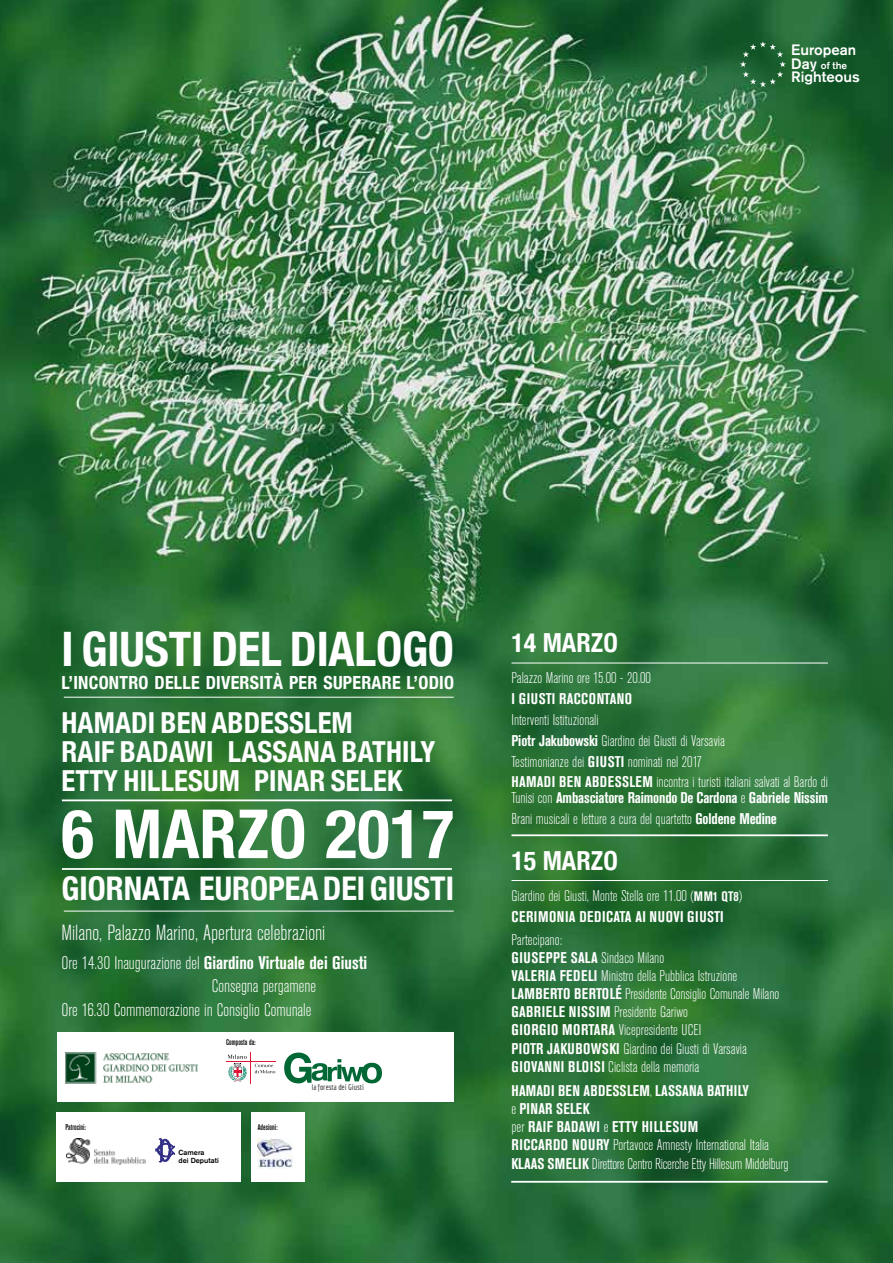
<style>
.page{position:relative;width:893px;height:1263px;background:#fff}
.page>*{position:absolute;margin:0;border:0;box-sizing:border-box;transform-origin:0 0}
.t1{font:700 condensed 67.95px "Helvetica Neue";color:#fff}
.t2{font:700 condensed 47.55px "Helvetica Neue";color:#fff}
.t3{font:700 condensed 32.55px "Helvetica Neue";color:#fff}
.t4{font:700 condensed 28.95px/29px "Helvetica Neue";letter-spacing:.005em;color:#fff}
.t5{font:700 condensed 26.25px "Helvetica Neue";color:#fff}
.t6{font:300 condensed 21.75px "Akzidenz Grotesk BE";color:#fff}
.t7{font:300 condensed 18.15px "Akzidenz Grotesk BE";color:#fff}
.t8{font:700 condensed 18.15px "Akzidenz Grotesk BE";color:#fff}
.t9{font:700 condensed 18.15px "Helvetica Neue";letter-spacing:.015em;color:#fff}
.t10{font:300 condensed 15.45px/18.1px "Akzidenz Grotesk BE";color:#fff}
.t11{font:700 condensed 15.45px/20.9px "Akzidenz Grotesk BE";letter-spacing:-.01em;color:#fff}
.t12{font:700 condensed 15.45px/24.5px "Akzidenz Grotesk BE";letter-spacing:.01em;color:#fff;text-align:center}
.t13{font:700 condensed 15.45px "Akzidenz Grotesk BE";letter-spacing:.03em;color:#fff}
.t14{font:500 15px/27.6px "Akzidenz Grotesk BE";color:#fff}
.t15{font:500 10.05px "Akzidenz Grotesk BE";color:#fff}
.t16{font:500 condensed 8.25px "Akzidenz Grotesk BE";color:#000}
.t17{font:700 8.1px "Economica";color:#555}
.t18{font:500 7.35px/7.4px "Akzidenz Grotesk BE";color:#000}
.s1{font-size:15px}
.s2{font-weight:300}
.s3{font-weight:700}
.s4{font-weight:700;font-size:13.65px}
</style>
<div class="page">
<img style="left:0;top:0;width:893px;height:1263px">
<svg style="left:740px;top:41px;width:46px;height:46px;background:#2a6b3e"></svg>
<hr style="left:511px;top:1181px;width:317px;height:2px;background:#fff">
<hr style="left:511px;top:663px;width:317px;height:1px;background:#fff">
<hr style="left:511px;top:880px;width:317px;height:1px;background:#fff">
<hr style="left:511px;top:834px;width:317px;height:2px;background:#fff">
<hr style="left:64px;top:697px;width:390px;height:1px;background:#fff">
<hr style="left:64px;top:911px;width:390px;height:1px;background:#fff">
<hr style="left:62px;top:799px;width:390px;height:2px;background:#fff">
<hr style="left:62px;top:868px;width:390px;height:2px;background:#fff">
<div style="left:251px;top:1112px;width:54px;height:70px;background:#fff"></div>
<div style="left:57px;top:1032px;width:396px;height:70px;background:#fff"></div>
<div style="left:57px;top:1112px;width:184px;height:70px;background:#fff"></div>
<img style="left:66px;top:1052px;width:132px;height:32px">
<svg style="left:284px;top:1052px;width:98px;height:31px"></svg>
<img style="left:258px;top:1139px;width:34px;height:30px">
<hr style="left:251px;top:1052px;width:1px;height:32px;background:#e31837">
<hr style="left:226px;top:1061px;width:50px;height:1px;background:#e31837">
<svg style="left:255px;top:1064px;width:20px;height:9px"></svg>
<svg style="left:228px;top:1055px;width:19px;height:27px"></svg>
<img style="left:66px;top:1138px;width:80px;height:26px">
<svg style="left:156px;top:1138px;width:19px;height:24px"></svg>
<p class="t14" style="left:791px;top:36px;width:70px">European<br>Righteous</p>
<p class="t15" style="left:791px;top:59px;width:57px"><span class="s1">Day</span> of the</p>
<h2 class="t2" style="left:62px;top:609px;width:41px">I GIUSTI</h2>
<h2 class="t2" style="left:211px;top:609px;width:191px">DEL DIALOGO</h2>
<p class="t9" style="left:62px;top:668px;width:394px">L’INCONTRO DELLE DIVERSITÀ PER SUPERARE L’ODIO</p>
<h3 class="t4" style="left:62px;top:706px;width:375px">HAMADI BEN ABDESSLEM<br>RAIF BADAWI LASSANA BATHILY<br>ETTY HILLESUM PINAR SELEK</h3>
<h1 class="t1" style="left:62px;top:777px;width:394px">6 MARZO 2017</h1>
<h3 class="t3" style="left:62px;top:861px;width:390px">GIORNATA EUROPEA DEI GIUSTI</h3>
<h3 class="t6" style="left:61px;top:920px;width:266px">Milano, Palazzo Marino, Apertura celebrazioni</h3>
<p class="t8" style="left:61px;top:952px;width:307px"><span class="s2">Ore 14.30 Inaugurazione del</span> GIARDINO VIRTUALE DEI GIUSTI</p>
<p class="t7" style="left:212px;top:976px;width:106px">Consegna pergamene</p>
<p class="t7" style="left:61px;top:1000px;width:252px">Ore 16.30 Commemorazione in Consiglio Comunale</p>
<p class="t16" style="left:226px;top:1038px;width:31px">Composta da:</p>
<p class="t16" style="left:66px;top:1123px;width:22px">Patrocini:</p>
<p class="t16" style="left:258px;top:1123px;width:21px">Adesioni:</p>
<p class="t18" style="left:179px;top:1149px;width:42px">Camera<br>dei Deputati</p>
<p class="t17" style="left:312px;top:1083px;width:54px">la foresta dei Giusti</p>
<h3 class="t5" style="left:511px;top:620px;width:108px">14 MARZO</h3>
<p class="t10" style="left:511px;top:669px;width:141px">Palazzo Marino ore 15.00 - 20.00</p>
<p class="t13" style="left:511px;top:690px;width:122px">I GIUSTI RACCONTANO</p>
<p class="t10" style="left:511px;top:709px;width:318px;line-height:20.9px">Interventi Istituzionali<br><span class="s3">PIOTR JAKUBOWSKI</span> Giardino dei Giusti di Varsavia<br>Testimonianze dei <span class="s3">GIUSTI</span> nominati nel 2017<br><span class="s3">HAMADI BEN AB DESSLEM</span> incontra i turisti italiani salvati al Bardo di</p>
<p class="t11" style="left:511px;top:787px;width:318px"><span class="s2">Tunisi con</span> AMBASCIATORE RAIMONDO DE CARDONA <span class="s2">e</span> GABRIELE NISSIM<br><span class="s2">Brani musicali e letture a cura del quartetto</span> GOLDENE MEDINE</p>
<h3 class="t5" style="left:511px;top:839px;width:108px">15 MARZO</h3>
<p class="t10" style="left:511px;top:886px;width:232px;line-height:20.9px">Giardino dei Giusti, Monte Stella ore 11.00 (<span class="s4">MM1 QT8</span>)<br><span class="s3">CERI</span></p>
<p class="t13" style="left:538px;top:908px;width:186px">MONIA DEDICATA AI NUOVI GIUSTI</p>
<p class="t10" style="left:511px;top:931px;width:52px">Partecipano:</p>
<p class="t12" style="left:511px;top:946px;width:36px">GIUSEPPE</p>
<p class="t10" style="left:511px;top:949px;width:269px;text-indent:59px"><span class="s3">SALA</span> Sindaco Milano<br><span class="s3">VALERIA FEDELI</span> Ministro della Pubblica Istruzione <span class="s3">LAMBERTO BERTOLÉ</span> Presidente Consiglio Comunale Milano <span class="s3">GABRIE</span></p>
<p class="t10" style="left:511px;top:1003px;width:237px;text-indent:41px"><span class="s3">LE NI SSIM</span> Presidente Gariwo<br><span class="s3">GIORGI O MORTARA</span> Vicepresidente UCEI<br><span class="s3">PIOTR JAKUBOWSKI</span> Giardino dei Giusti di Varsavia<br><span class="s3">GIOVANN</span></p>
<p class="t12" style="left:511px;top:1054px;width:239px">I BLO ISI <span class="s2">Ciclista della memoria<br></span>HAMADI BEN AB DESSLEM<span class="s2">,</span> LASSANA BATHILY</p>
<p class="t10" style="left:512px;top:1100px;width:278px">e <span class="s3">PINAR SELEK<br></span>per <span class="s3">RAIF BADAWI</span> e <span class="s3">ETTY HILLESUM<br>RICCARDO NOURY</span> Portavoce Amnesty International Italia <span class="s3">KLAAS SM ELIK</span> Direttore Centro Ricerche Etty Hillesum Middelburg</p>
</div>
